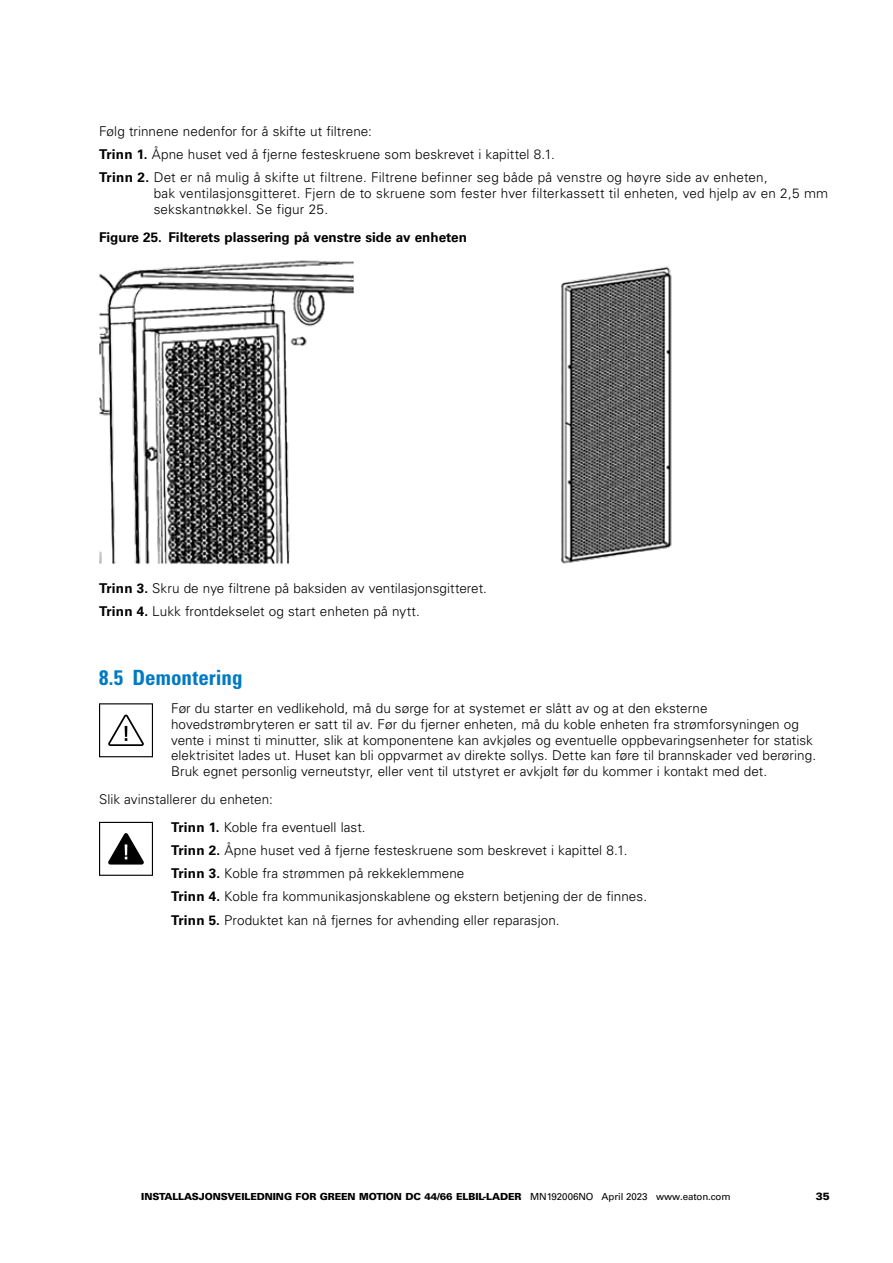
<style>
.page{position:relative;width:893px;height:1263px;background:#fff}
.page>*{position:absolute;margin:0;border:0;box-sizing:border-box;transform-origin:0 0}
.t1{font:700 condensed 21px "Univers LT Std";color:#007ac2}
.t2{font:300 13.5px/23.2px "Univers LT Std";letter-spacing:.005em;color:#000}
.t3{font:700 13.5px "Univers LT Std";color:#000}
.t4{font:900 10.5px "Univers LT Std";color:#000}
.t5{font:900 9.75px "Univers LT Std";letter-spacing:-.01em;color:#000}
.s1{font-weight:700}
.s2{font-weight:400}
</style>
<div class="page">
<img style="left:99px;top:260px;width:573px;height:305px">
<svg style="left:99px;top:822px;width:54px;height:54px"></svg>
<svg style="left:99px;top:703px;width:54px;height:54px"></svg>
<p class="t2" style="left:99px;top:119px;width:670px">Følg trinnene nedenfor for å skifte ut filtrene:<br><span class="s1">Trinn 1.</span> Åpne huset ved å fjerne festeskruene som beskrevet i kapittel 8.1.<br><span class="s1">Trinn 2.</span> Det er nå mulig å skifte ut filtrene. Filtrene befinner seg både på venstre og høyre side av enheten,</p>
<p class="t2" style="left:154px;top:185px;width:676px;line-height:15.8px">bak ventilasjonsgitteret. Fjern de to skruene som fester hver filterkassett til enheten, ved hjelp av en 2,5 mm sekskantnøkkel. Se figur 25.</p>
<p class="t3" style="left:99px;top:229px;width:369px">Figure 25. Filterets plassering på venstre side av enheten</p>
<p class="t2" style="left:99px;top:576px;width:389px"><span class="s1">Trinn 3.</span> Skru de nye filtrene på baksiden av ventilasjonsgitteret.<br><span class="s1">Trinn 4.</span> Lukk frontdekselet og start enheten på nytt.</p>
<h1 class="t1" style="left:99px;top:665px;width:145px">8.5 Demontering</h1>
<p class="t2" style="left:171px;top:700px;width:647px;line-height:15.8px">Før du starter en vedlikehold, må du sørge for at systemet er slått av og at den eksterne hovedstrømbryteren er satt til av. Før du fjerner enheten, må du koble enheten fra strømforsyningen og vente i minst ti minutter, slik at komponentene kan avkjøles og eventuelle oppbevaringsenheter for statisk elektrisitet lades ut. Huset kan bli oppvarmet av direkte sollys. Dette kan føre til brannskader ved berøring.<br>Bruk egnet personlig verneutstyr, eller vent til utstyret er avkjølt før du kommer i kontakt med det.</p>
<p class="t2" style="left:99px;top:787px;width:175px">Slik avinstallerer du enheten:</p>
<p class="t2" style="left:171px;top:815px;width:478px"><span class="s1">Trinn 1.</span> Koble fra eventuell last.<br><span class="s1">Trinn 2.</span> Åpne huset ved å fjerne festeskruene som beskrevet i kapittel 8.1.<br><span class="s1">Trinn 3.</span> Koble fra strømmen på rekkeklemmene<br><span class="s1">Trinn 4.</span> Koble fra kommunikasjonskablene og ekstern betjening der de finnes.<br><span class="s1">Trinn 5.</span> Produktet kan nå fjernes for avhending eller reparasjon.</p>
<p class="t5" style="left:141px;top:1190px;width:591px">INSTALLASJONSVEILEDNING FOR GREEN MOTION DC 44/66 ELBIL-LADER <span class="s2">MN192006NO April 2023 www.eaton.com</span></p>
<p class="t4" style="left:816px;top:1189px;width:16px">35</p>
</div>
